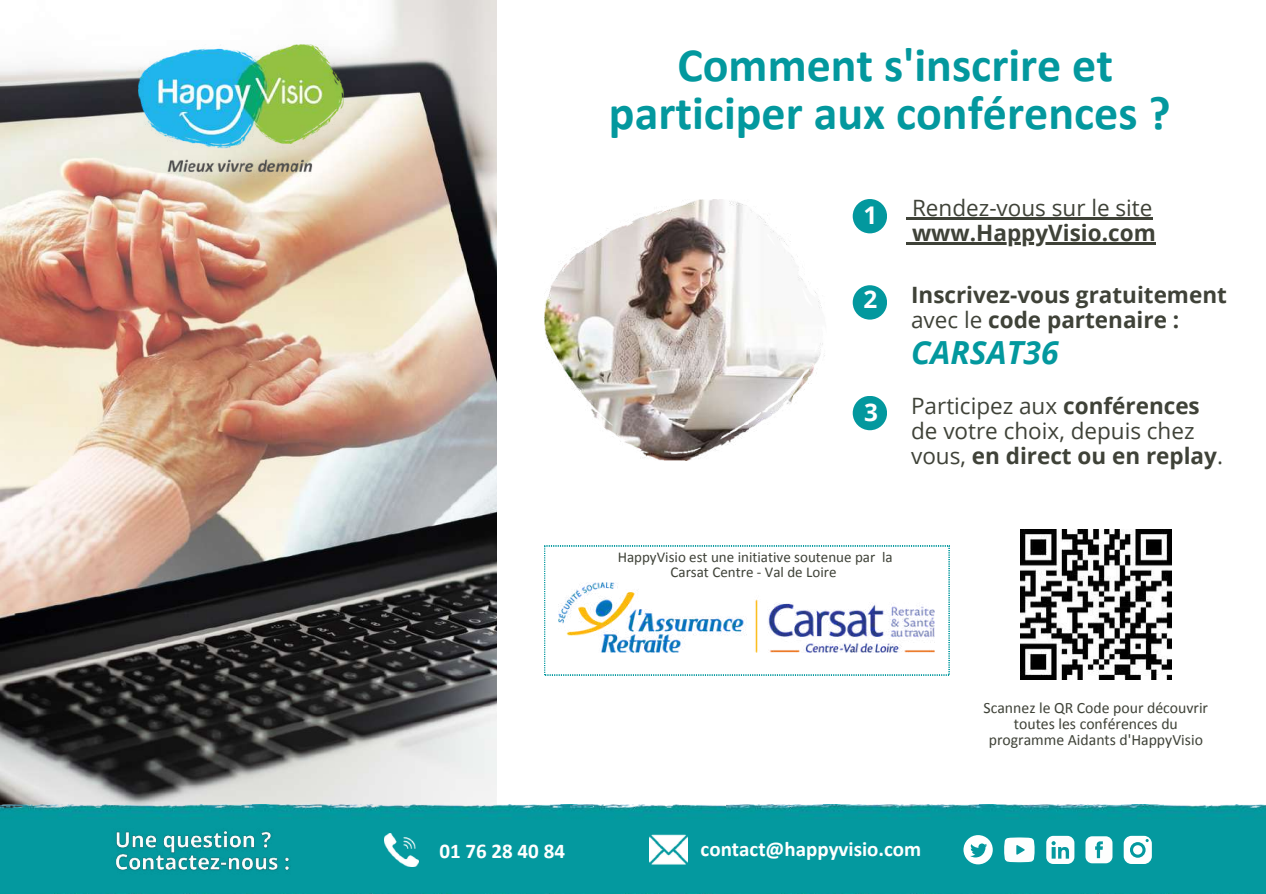
<style>
.page{position:relative;width:1266px;height:894px;background:#fff}
.page>*{position:absolute;margin:0;border:0;box-sizing:border-box;transform-origin:0 0}
.t1{font:700 48px/48.4px "Calibri";color:#03989e;text-align:center}
.t2{font:italic 700 31.8px "Open Sans";color:#03989e}
.t3{font:700 24.3px "Open Sans";color:#fff}
.t4{font:22.5px/24.8px "Open Sans";color:#3f4238}
.t5{font:700 22.5px/24.8px "Open Sans";color:#3f4238}
.t6{font:700 21px "Calibri";color:#fff}
.t7{font:15.75px/15.8px "Calibri";color:#3f4238;text-align:center}
.t8{font:15px/14.7px "Calibri";color:#3f4238;text-align:center}
.s1{font-weight:400}
.s2{font-weight:700}
</style>
<div class="page">
<div style="left:852px;top:199px;width:35px;height:34px;background:#03989e;border-radius:50%"></div>
<div style="left:852px;top:285px;width:35px;height:34px;background:#03989e;border-radius:50%"></div>
<div style="left:852px;top:396px;width:35px;height:34px;background:#03989e;border-radius:50%"></div>
<img style="left:0;top:0;width:497px;height:804px">
<img style="left:0;top:804px;width:571px;height:89px">
<div style="left:571px;top:804px;width:155px;height:89px;background:#04999f"></div>
<div style="left:726px;top:804px;width:540px;height:89px;background:#04999f"></div>
<svg style="left:544px;top:545px;width:405px;height:130px"></svg>
<img style="left:1020px;top:529px;width:151px;height:150px">
<img style="left:544px;top:199px;width:281px;height:261px">
<svg style="left:1085px;top:836px;width:27px;height:27px"></svg>
<svg style="left:1046px;top:835px;width:28px;height:28px"></svg>
<svg style="left:1004px;top:837px;width:30px;height:25px"></svg>
<svg style="left:963px;top:834px;width:29px;height:30px"></svg>
<img style="left:649px;top:832px;width:39px;height:35px">
<img style="left:385px;top:832px;width:33px;height:34px">
<svg style="left:1123px;top:835px;width:29px;height:28px"></svg>
<img style="left:139px;top:44px;width:205px;height:135px">
<svg style="left:906px;top:217px;width:6px;height:2px"></svg>
<hr style="left:912px;top:217px;width:240px;height:2px;background:#3f4238">
<svg style="left:906px;top:242px;width:6px;height:2px"></svg>
<hr style="left:912px;top:242px;width:244px;height:2px;background:#3f4238">
<img style="left:111px;top:822px;width:182px;height:58px">
<img style="left:559px;top:582px;width:376px;height:70px">
<h1 class="t1" style="left:609px;top:44px;width:563px">Comment s'inscrire et participer aux conférences ?</h1>
<p class="t3" style="left:863px;top:198px;width:15px">1</p>
<p class="t3" style="left:863px;top:282px;width:15px">2</p>
<p class="t3" style="left:864px;top:394px;width:15px">3</p>
<p class="t4" style="left:912px;top:195px;width:242px">Rendez-vous sur le site</p>
<p class="t5" style="left:912px;top:220px;width:245px">www.HappyVisio.com</p>
<p class="t5" style="left:911px;top:282px;width:317px">Inscrivez-vous gratuitement <span class="s1">avec le</span> code partenaire :</p>
<h2 class="t2" style="left:911px;top:329px;width:149px">CARSAT36</h2>
<p class="t4" style="left:911px;top:393px;width:314px">Participez aux <span class="s2">conférences </span>de votre choix, depuis chez vous, <span class="s2">en direct ou en replay</span>.</p>
<p class="t8" style="left:617px;top:551px;width:276px">HappyVisio est une initiative soutenue par la<br>Carsat Centre - Val de Loire</p>
<p class="t7" style="left:983px;top:701px;width:226px">Scannez le QR Code pour découvrir toutes les conférences du programme Aidants d'HappyVisio</p>
<p class="t6" style="left:439px;top:841px;width:127px">01 76 28 40 84</p>
<p class="t6" style="left:700px;top:839px;width:222px">contact@happyvisio.com</p>
</div>
